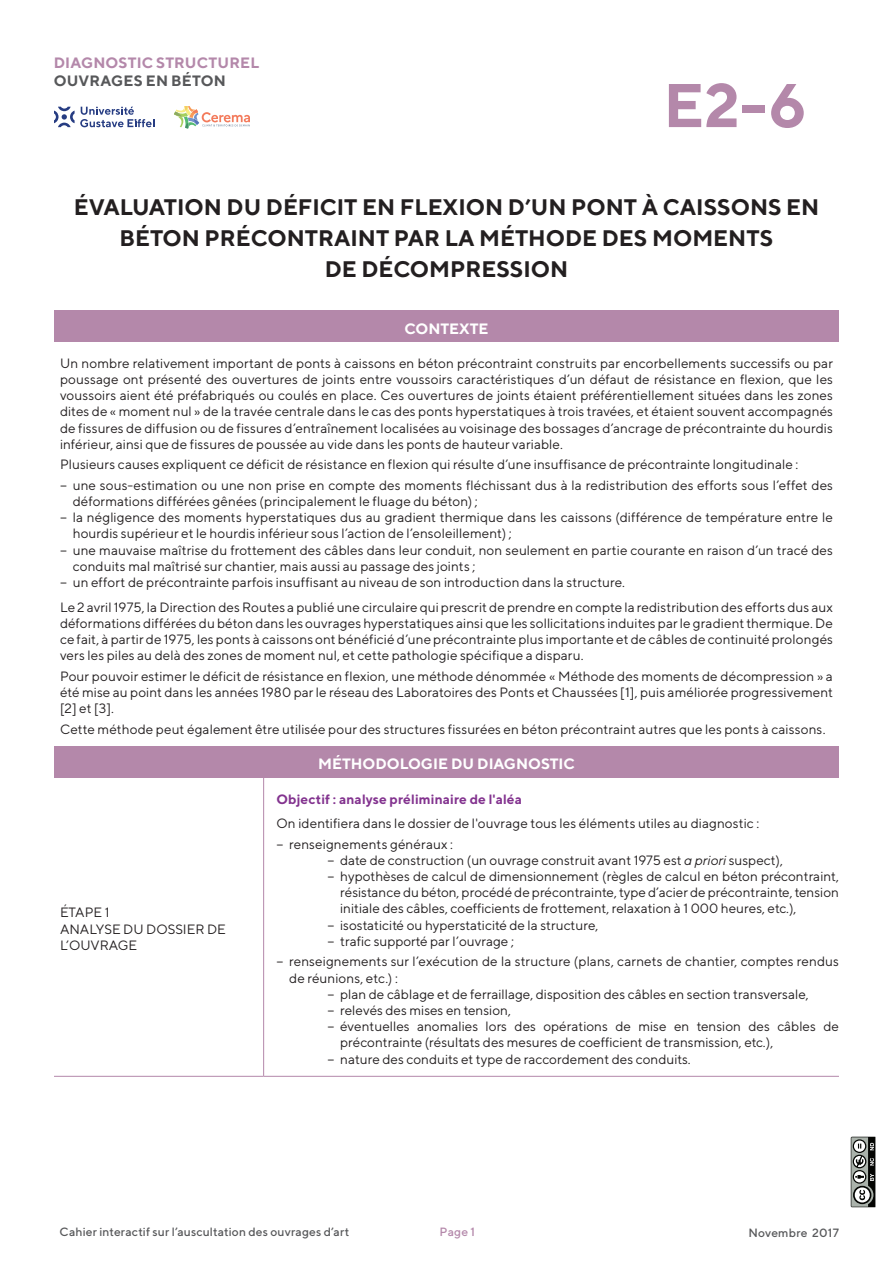
<style>
.page{position:relative;width:893px;height:1263px;background:#fff}
.page>*{position:absolute;margin:0;border:0;box-sizing:border-box;transform-origin:0 0}
.t1{font:700 61.5px "TT Norms";color:#b488aa}
.t2{font:700 22.5px/31px "TT Norms";color:#231f20;text-align:center}
.t3{font:700 15px "TT Norms";color:#fff}
.t4{font:700 15px "TT Norms";letter-spacing:.01em;color:#b488aa}
.t5{font:700 15px "TT Norms";letter-spacing:.01em;color:#57585a}
.t6{font:13.5px/16.2px "TT Norms";color:#231f20;text-align:justify}
.t7{font:700 13.5px "TT Norms";letter-spacing:.01em;color:#83338f}
.t8{font:500 12px "TT Norms";letter-spacing:.015em;color:#57585a}
.t9{font:500 12px "TT Norms";color:#b488aa}
.s1{font-style:italic}
</style>
<div class="page">
<svg style="left:851px;top:1137px;width:24px;height:70px;background:#767976"></svg>
<svg style="left:54px;top:107px;width:100px;height:20px"></svg>
<svg style="left:174px;top:106px;width:76px;height:22px"></svg>
<div style="left:54px;top:311px;width:785px;height:31px;background:#b488aa"></div>
<div style="left:54px;top:746px;width:785px;height:32px;background:#b488aa"></div>
<hr style="left:263px;top:778px;width:1px;height:298px;background:#b488aa">
<hr style="left:54px;top:1076px;width:210px;height:1px;background:#b488aa">
<hr style="left:264px;top:1076px;width:575px;height:1px;background:#b488aa">
<p class="t4" style="left:54px;top:54px;width:207px">DIAGNOSTIC STRUCTUREL</p>
<p class="t5" style="left:54px;top:72px;width:174px">OUVRAGES EN BÉTON</p>
<h1 class="t1" style="left:663px;top:67px;width:145px">E2-6</h1>
<h2 class="t2" style="left:74px;top:191px;width:747px">ÉVALUATION DU DÉFICIT EN FLEXION D’UN PONT À CAISSONS EN<br>BÉTON PRÉCONTRAINT PAR LA MÉTHODE DES MOMENTS<br>DE DÉCOMPRESSION</h2>
<p class="t3" style="left:404px;top:319px;width:86px">CONTEXTE</p>
<p class="t6" style="left:60px;top:355px;width:774px">Un nombre relativement important de ponts à caissons en béton précontraint construits par encorbellements successifs ou par poussage ont présenté des ouvertures de joints entre voussoirs caractéristiques d’un défaut de résistance en flexion, que les voussoirs aient été préfabriqués ou coulés en place. Ces ouvertures de joints étaient préférentiellement situées dans les zones dites de « moment nul » de la travée centrale dans le cas des ponts hyperstatiques à trois travées, et étaient souvent accompagnés de fissures de diffusion ou de fissures d’entraînement localisées au voisinage des bossages d’ancrage de précontrainte du hourdis inférieur, ainsi que de fissures de poussée au vide dans les ponts de hauteur variable.</p>
<p class="t6" style="left:60px;top:454px;width:774px;line-height:20.4px">Plusieurs causes expliquent ce déficit de résistance en flexion qui résulte d’une insuffisance de précontrainte longitudinale :<br>− une sous-estimation ou une non prise en compte des moments fléchissant dus à la redistribution des efforts sous l’effet des</p>
<p class="t6" style="left:73px;top:493px;width:406px">déformations différées gênées (principalement le fluage du béton) ;</p>
<p class="t6" style="left:60px;top:509px;width:774px">− la négligence des moments hyperstatiques dus au gradient thermique dans les caissons (différence de température entre le</p>
<p class="t6" style="left:73px;top:525px;width:440px">hourdis supérieur et le hourdis inférieur sous l’action de l’ensoleillement) ;</p>
<p class="t6" style="left:60px;top:541px;width:774px">− une mauvaise maîtrise du frottement des câbles dans leur conduit, non seulement en partie courante en raison d’un tracé des</p>
<p class="t6" style="left:73px;top:558px;width:404px">conduits mal maîtrisé sur chantier, mais aussi au passage des joints ;</p>
<p class="t6" style="left:60px;top:574px;width:567px">− un effort de précontrainte parfois insuffisant au niveau de son introduction dans la structure.</p>
<p class="t6" style="left:60px;top:599px;width:774px">Le 2 avril 1975, la Direction des Routes a publié une circulaire qui prescrit de prendre en compte la redistribution des efforts dus aux déformations différées du béton dans les ouvrages hyperstatiques ainsi que les sollicitations induites par le gradient thermique. De ce fait, à partir de 1975, les ponts à caissons ont bénéficié d’une précontrainte plus importante et de câbles de continuité prolongés vers les piles au delà des zones de moment nul, et cette pathologie spécifique a disparu.</p>
<p class="t6" style="left:60px;top:668px;width:774px">Pour pouvoir estimer le déficit de résistance en flexion, une méthode dénommée « Méthode des moments de décompression » a été mise au point dans les années 1980 par le réseau des Laboratoires des Ponts et Chaussées [1], puis améliorée progressivement [2] et [3].</p>
<p class="t6" style="left:60px;top:720px;width:767px">Cette méthode peut également être utilisée pour des structures fissurées en béton précontraint autres que les ponts à caissons.</p>
<p class="t3" style="left:318px;top:754px;width:258px">MÉTHODOLOGIE DU DIAGNOSTIC</p>
<p class="t6" style="left:60px;top:904px;width:167px;text-align:left">ÉTAPE 1<br>ANALYSE DU DOSSIER DE<br>L’OUVRAGE</p>
<p class="t7" style="left:276px;top:790px;width:247px">Objectif : analyse préliminaire de l'aléa</p>
<p class="t6" style="left:276px;top:813px;width:484px;line-height:20.4px">On identifiera dans le dossier de l'ouvrage tous les éléments utiles au diagnostic : − renseignements généraux :</p>
<p class="t6" style="left:327px;top:852px;width:457px">− date de construction (un ouvrage construit avant 1975 est <span class="s1">a priori</span> suspect),</p>
<p class="t6" style="left:327px;top:868px;width:513px">− hypothèses de calcul de dimensionnement (règles de calcul en béton précontraint,</p>
<p class="t6" style="left:340px;top:884px;width:500px">résistance du béton, procédé de précontrainte, type d’acier de précontrainte, tension</p>
<p class="t6" style="left:340px;top:900px;width:458px">initiale des câbles, coefficients de frottement, relaxation à 1 000 heures, etc.),</p>
<p class="t6" style="left:327px;top:916px;width:272px">− isostaticité ou hyperstaticité de la structure,</p>
<p class="t6" style="left:327px;top:933px;width:188px">− trafic supporté par l’ouvrage ;</p>
<p class="t6" style="left:276px;top:953px;width:564px">− renseignements sur l’exécution de la structure (plans, carnets de chantier, comptes rendus</p>
<p class="t6" style="left:289px;top:969px;width:110px">de réunions, etc.) :</p>
<p class="t6" style="left:327px;top:985px;width:483px">− plan de câblage et de ferraillage, disposition des câbles en section transversale,</p>
<p class="t6" style="left:327px;top:1002px;width:185px">− relevés des mises en tension,</p>
<p class="t6" style="left:327px;top:1018px;width:513px">− éventuelles anomalies lors des opérations de mise en tension des câbles de</p>
<p class="t6" style="left:340px;top:1034px;width:435px">précontrainte (résultats des mesures de coefficient de transmission, etc.),</p>
<p class="t6" style="left:327px;top:1050px;width:365px">− nature des conduits et type de raccordement des conduits.</p>
<p class="t8" style="left:60px;top:1224px;width:291px">Cahier interactif sur l’auscultation des ouvrages d’art</p>
<p class="t9" style="left:439px;top:1224px;width:37px">Page 1</p>
<p class="t8" style="left:748px;top:1225px;width:92px">Novembre 2017</p>
</div>
